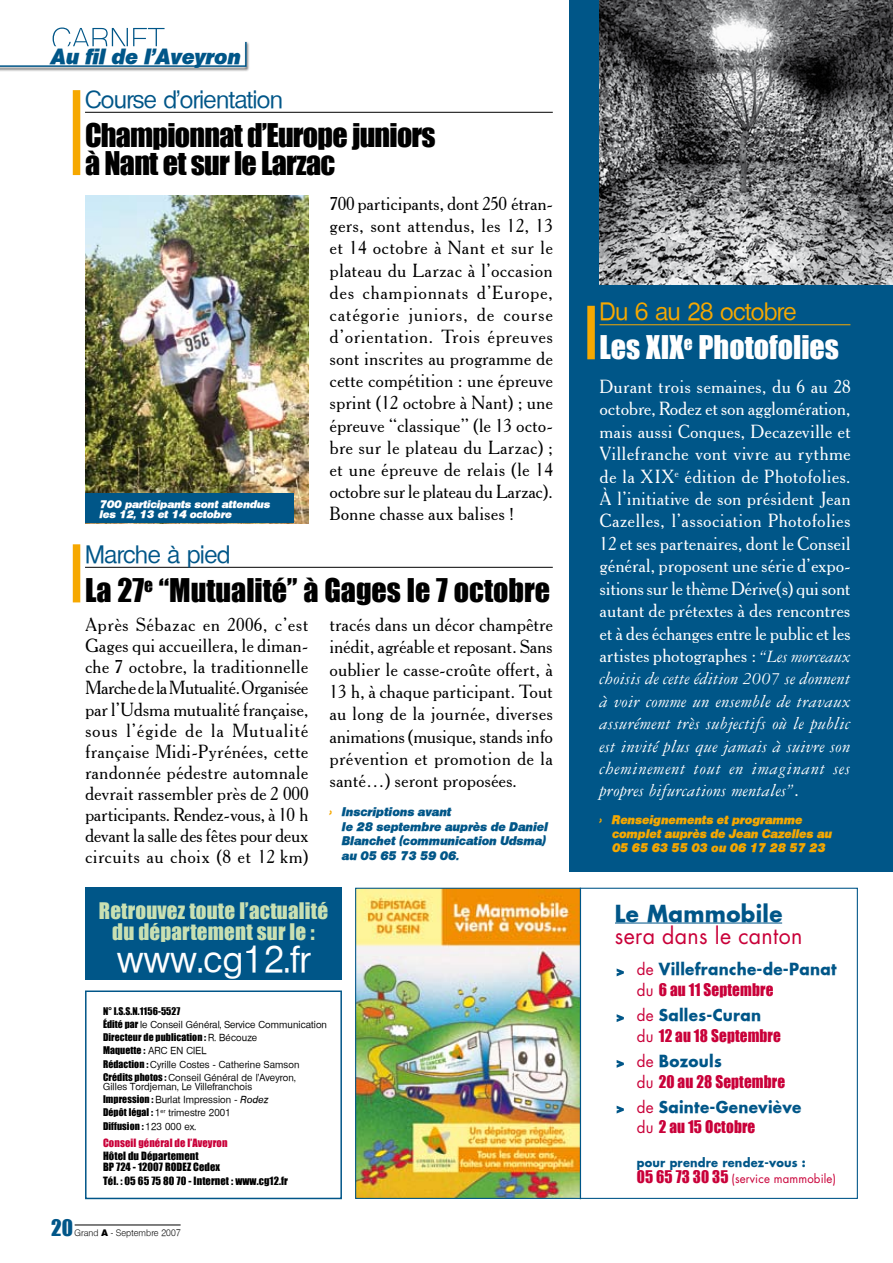
<style>
.page{position:relative;width:893px;height:1263px;background:#fff}
.page>*{position:absolute;margin:0;border:0;box-sizing:border-box;transform-origin:0 0}
.t1{font:500 36px "Olympia";letter-spacing:.015em;color:#fff}
.t2{font:30px/28.5px "Impact";letter-spacing:-.025em;color:#000}
.t3{font:30px "Impact";color:#000}
.t4{font:30px "Impact";color:#fff}
.t5{font:500 24px "Olympia";letter-spacing:-.025em;color:#005688}
.t6{font:500 24px "Olympia";letter-spacing:-.02em;color:#f6a800}
.t7{font:22.5px "Futura";letter-spacing:.015em;color:#c90039;scale:.95 1}
.t8{font:700 22.5px "Futura";letter-spacing:.015em;color:#005688;scale:.95 1}
.t9{font:21px/21px "Impact";letter-spacing:.01em;color:#c9e0b2;text-align:center}
.t10{font:21px "Olympia Heavy Ita";letter-spacing:.015em;color:#005688;scale:.95 1}
.t11{font:21px "Impact";color:#005688}
.t12{font:18.45px/22.2px "Glouces Old Style";letter-spacing:.01em;color:#000;text-align:justify}
.t13{font:18.45px/22.4px "Glouces Old Style";color:#fff;text-align:justify}
.t14{font:italic 18.45px/22.4px "Garamond Three";letter-spacing:.01em;color:#fff;text-align:justify}
.t15{font:700 16.05px "Futura";letter-spacing:.015em;color:#005688;scale:.95 1}
.t16{font:16.05px "Impact";letter-spacing:.01em;color:#c90039;scale:.95 1}
.t17{font:12px/14.9px "Olympia Heavy Ita";letter-spacing:.015em;color:#005688;scale:.95 1}
.t18{font:12px/13.8px "Olympia Heavy Ita";letter-spacing:.015em;color:#f6a800;scale:.95 1}
.t19{font:700 12px/16.5px "Futura";letter-spacing:.015em;color:#005688;scale:.95 1}
.t20{font:10.5px/11.4px "Impact";letter-spacing:.01em;color:#000}
.t21{font:10.5px/10.5px "Olympia Heavy Ita";color:#fff}
.t22{font:10.5px "Impact";letter-spacing:.01em;color:#c90039}
.t23{font:500 9.75px/13.2px "Olympia";letter-spacing:.015em;color:#000}
.t24{font:9.75px/13.2px "Impact";letter-spacing:.01em;color:#000}
.t25{font:300 9px "Olympia";letter-spacing:.015em;color:#000}
.s1{color:#f6a800}
.s2{font-family:"Impact";font-weight:400}
.s3{font-family:"Olympia";font-weight:500}
.s4{font-family:"Olympia Medium Ita";font-weight:400}
.s5{font-weight:800}
.s6{font-family:"Garamond Three";font-style:italic}
.s7{font-family:"Glouces Old Style";font-style:normal}
.s8{font-weight:400;color:#c90039}
.s9{font-family:"Futura"}
.s10{font-family:"Impact";font-weight:400;font-size:16.05px;color:#c90039}
</style>
<div class="page">
<img style="left:86px;top:196px;width:222px;height:327px">
<div style="left:85px;top:887px;width:257px;height:93px;background:#005688"></div>
<div style="left:85px;top:990px;width:257px;height:209px;border:2px solid #005688"></div>
<img style="left:357px;top:890px;width:223px;height:307px">
<div style="left:355px;top:888px;width:503px;height:311px;border:1px solid #005688"></div>
<hr style="left:615px;top:923px;width:167px;height:1px;background:#005688">
<hr style="left:580px;top:888px;width:1px;height:311px;background:#005688">
<svg style="left:617px;top:1014px;width:7px;height:8px"></svg>
<svg style="left:617px;top:968px;width:7px;height:8px"></svg>
<svg style="left:617px;top:1060px;width:7px;height:8px"></svg>
<div style="left:570px;top:0;width:323px;height:872px;background:#005688"></div>
<div style="left:587px;top:306px;width:8px;height:53px;background:#f6a800"></div>
<hr style="left:600px;top:324px;width:250px;height:1px;background:#f6a800">
<svg style="left:617px;top:1106px;width:7px;height:7px"></svg>
<img style="left:600px;top:0;width:293px;height:285px">
<div style="left:73px;top:544px;width:7px;height:58px;background:#f6a800"></div>
<hr style="left:85px;top:567px;width:468px;height:1px;background:#000">
<hr style="left:85px;top:112px;width:468px;height:1px;background:#000">
<div style="left:73px;top:90px;width:7px;height:85px;background:#f6a800"></div>
<div style="left:85px;top:493px;width:208px;height:30px;background:#005688"></div>
<div style="left:0;top:41px;width:251px;height:31px;background:#000;opacity:.75"></div>
<hr style="left:75px;top:1225px;width:106px;height:1px;background:#000">
<svg style="left:0;top:28px;width:247px;height:40px"></svg>
<p class="t10" style="left:51px;top:44px;width:201px">Au fil de l’Aveyron</p>
<h3 class="t5" style="left:85px;top:85px;width:200px">Course d’orientation</h3>
<h2 class="t2" style="left:85px;top:121px;width:352px">Championnat d’Europe juniors à Nant et sur le Larzac</h2>
<p class="t21" style="left:100px;top:499px;width:172px">700 participants sont attendus les 12, 13 et 14 octobre</p>
<p class="t12" style="left:330px;top:192px;width:225px">700 participants, dont 250 étran&shy;gers, sont attendus, les 12, 13 et 14 octobre à Nant et sur le plateau du Larzac à l’occasion des championnats d’Europe, catégorie juniors, de course d’orientation. Trois épreuves sont inscrites au programme de cette compétition : une épreuve sprint (12 octobre à Nant) ; une épreuve “classique” (le 13 octo&shy;bre sur le plateau du Larzac) ; et une épreuve de relais (le 14 octobre sur le plateau du Larzac).<br>Bonne chasse aux balises !</p>
<h3 class="t5" style="left:85px;top:540px;width:147px">Marche à pied</h3>
<h2 class="t3" style="left:85px;top:571px;width:467px">La 27<sup>e</sup> “Mutualité” à Gages le 7 octobre</h2>
<p class="t12" style="left:85px;top:614px;width:225px;line-height:21.1px">Après Sébazac en 2006, c’est Gages qui accueillera, le diman&shy;che 7 octobre, la traditionnelle Marche de la Mutualité. Organisée par l’Udsma mutualité française, sous l’égide de la Mutualité française Midi-Pyrénées, cette randonnée pédestre automnale devrait rassembler près de 2 000 participants. Rendez-vous, à 10 h devant la salle des fêtes pour deux circuits au choix (8 et 12 km)</p>
<p class="t12" style="left:330px;top:613px;width:225px">tracés dans un décor champêtre inédit, agréable et reposant. Sans oublier le casse-croûte offert, à 13 h, à chaque participant. Tout au long de la journée, diverses animations (musique, stands info prévention et promotion de la santé…) seront proposées.</p>
<p class="t17" style="left:342px;top:804px;width:218px;text-indent:-13px"><span class="s1">&gt;</span> Inscriptions avant<br>le 28 septembre auprès de Daniel<br>Blanchet (communication Udsma) au 05 65 73 59 06.</p>
<p class="t9" style="left:99px;top:900px;width:231px">Retrouvez toute l’actualité du département sur le :</p>
<h1 class="t1" style="left:117px;top:938px;width:194px">www.cg12.fr</h1>
<p class="t24" style="left:103px;top:1004px;width:64px">N° I.S.S.N.1156-5527</p>
<p class="t23" style="left:103px;top:1018px;width:225px"><span class="s2">Édité par</span> le Conseil Général, Service Communication</p>
<p class="t24" style="left:103px;top:1030px;width:156px">Directeur de publication : <span class="s3">R. Bécouze<br></span>Maquette : <span class="s3">ARC EN CIEL</span></p>
<p class="t23" style="left:103px;top:1057px;width:198px"><span class="s2">Rédaction :</span> Cyrille Costes - Catherine Samson<br><span class="s2">Crédits photos :</span> Conseil Général de l’Aveyron,</p>
<p class="t23" style="left:103px;top:1080px;width:167px">Gilles Tordjeman, Le Villefranchois<br><span class="s2">Impression :</span> Burlat Impression - <span class="s4">Rodez<br></span><span class="s2">Dépôt légal :</span> 1<sup>er</sup> trimestre 2001</p>
<p class="t24" style="left:103px;top:1119px;width:95px">Diffusion : <span class="s3">123 000 ex.</span></p>
<p class="t22" style="left:103px;top:1136px;width:126px">Conseil général de l’Aveyron</p>
<p class="t20" style="left:103px;top:1150px;width:119px">Hôtel du Département<br>BP 724 - 12007 RODEZ Cedex</p>
<p class="t20" style="left:103px;top:1174px;width:186px">Tél. : 05 65 75 80 70 - Internet : www.cg12.fr</p>
<p class="t11" style="left:51px;top:1214px;width:23px">20</p>
<p class="t25" style="left:74px;top:1227px;width:108px">Grand <span class="s5">A</span> - Septembre 2007</p>
<h3 class="t6" style="left:600px;top:298px;width:198px">Du 6 au 28 octobre</h3>
<h2 class="t4" style="left:600px;top:329px;width:241px">Les XIX<sup>e</sup> Photofolies</h2>
<p class="t13" style="left:600px;top:375px;width:252px">Durant trois semaines, du 6 au 28 octobre, Rodez et son agglomération, mais aussi Conques, Decazeville et Villefranche vont vivre au rythme de la XIX<sup>e</sup> édition de Photofolies.<br>À l’initiative de son président Jean Cazelles, l’association Photofolies 12 et ses partenaires, dont le Conseil général, proposent une série d’expo&shy;sitions sur le thème Dérive(s) qui sont autant de prétextes à des rencontres et à des échanges entre le public et les artistes photographes : <span class="s6">“Les morceaux</span></p>
<p class="t14" style="left:600px;top:668px;width:252px">choisis de cette édition 2007 se donnent à voir comme un ensemble de travaux assurément très subjectifs où le public est invité plus que jamais à suivre son cheminement tout en imaginant ses propres bifurcations mentales”<span class="s7">.</span></p>
<p class="t18" style="left:612px;top:813px;width:233px;text-indent:-13px">&gt; Renseignements et programme complet auprès de Jean Cazelles au<br>05 65 63 55 03 ou 06 17 28 57 23</p>
<p class="t8" style="left:615px;top:897px;width:178px">Le Mammobile</p>
<p class="t7" style="left:615px;top:921px;width:199px">sera dans le canton</p>
<p class="t15" style="left:637px;top:958px;width:212px"><span class="s8">de</span> Villefranche-de-Panat</p>
<p class="t16" style="left:637px;top:980px;width:145px"><span class="s9">du</span> 6 au 11 Septembre</p>
<p class="t15" style="left:637px;top:1004px;width:132px"><span class="s8">de</span> Salles-Curan</p>
<p class="t16" style="left:637px;top:1026px;width:153px"><span class="s9">du</span> 12 au 18 Septembre</p>
<p class="t15" style="left:637px;top:1050px;width:91px"><span class="s8">de</span> Bozouls</p>
<p class="t16" style="left:637px;top:1071px;width:158px"><span class="s9">du</span> 20 au 28 Septembre</p>
<p class="t15" style="left:637px;top:1095px;width:175px"><span class="s8">de</span> Sainte-Geneviève</p>
<p class="t16" style="left:637px;top:1117px;width:126px"><span class="s9">du</span> 2 au 15Octobre</p>
<p class="t19" style="left:637px;top:1154px;width:211px">pour prendre rendez-vous :<br><span class="s10">05 65 73 30 35</span> <span class="s8">(service mammobile)</span></p>
</div>
